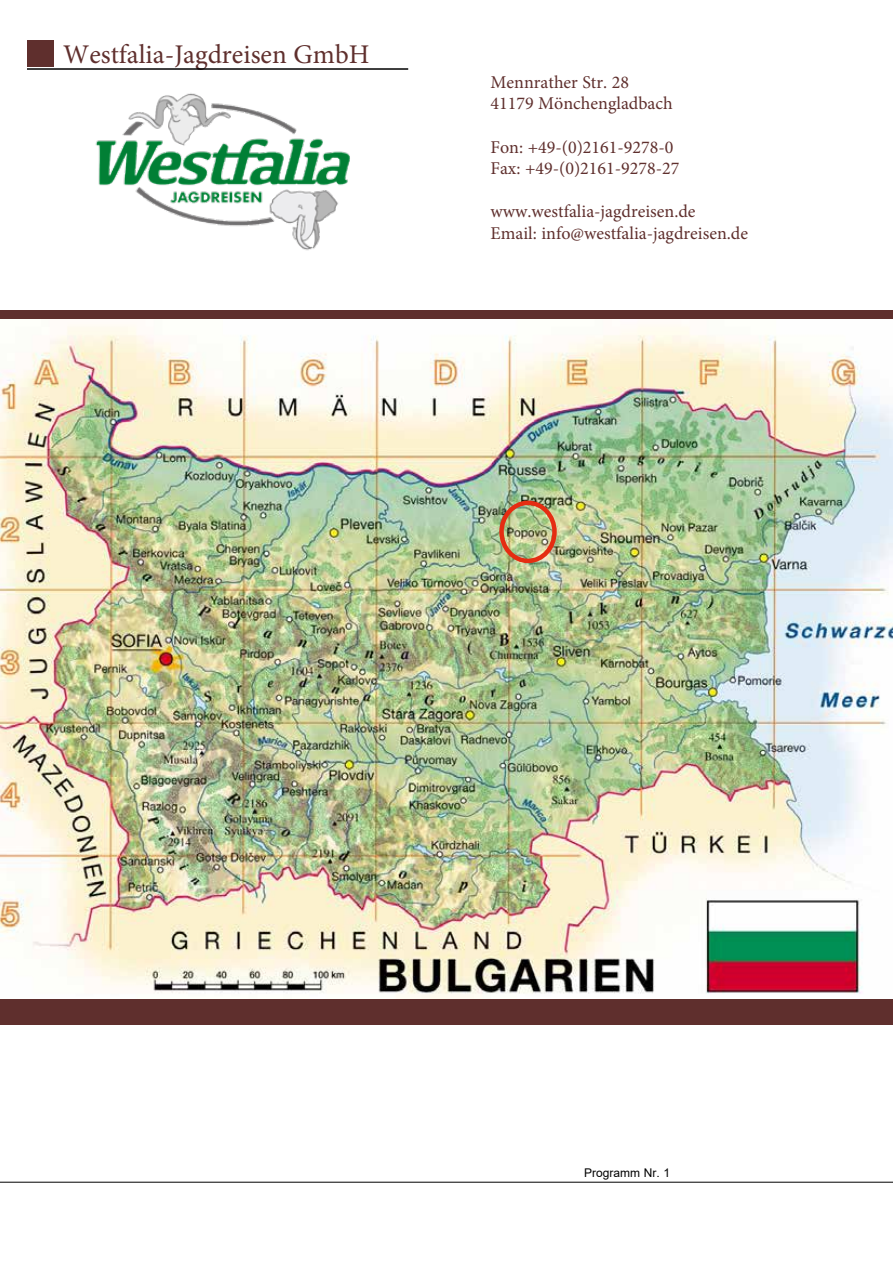
<style>
.page{position:relative;width:893px;height:1263px;background:#fff}
.page>*{position:absolute;margin:0;border:0;box-sizing:border-box;transform-origin:0 0}
.t1{font:27px "Minion Pro";color:#5f2f2d}
.t2{font:18px/21.6px "Minion Pro";color:#5f2f2d}
.t3{font:12px "Arial";color:#000}
</style>
<div class="page">
<div style="left:27px;top:41px;width:26px;height:26px;background:#5f2f2d"></div>
<hr style="left:27px;top:68px;width:381px;height:2px;background:#000">
<img style="left:0;top:325px;width:893px;height:674px">
<div style="left:0;top:310px;width:893px;height:9px;background:#5f2f2d"></div>
<div style="left:0;top:999px;width:893px;height:26px;background:#5f2f2d"></div>
<hr style="left:0;top:1182px;width:893px;height:1px;background:#000">
<div style="left:499px;top:501px;width:58px;height:62px;border:4px solid #e52d12;border-radius:50%"></div>
<img style="left:95px;top:93px;width:255px;height:158px">
<h1 class="t1" style="left:63px;top:36px;width:308px">Westfalia-Jagdreisen GmbH</h1>
<p class="t2" style="left:491px;top:71px;width:184px">Mennrather Str. 28<br>41179 Mönchengladbach</p>
<p class="t2" style="left:491px;top:136px;width:190px">Fon: +49-(0)2161-9278-0<br>Fax: +49-(0)2161-9278-27</p>
<p class="t2" style="left:491px;top:201px;width:259px">www.westfalia-jagdreisen.de<br>Email: info@westfalia-jagdreisen.de</p>
<p class="t3" style="left:584px;top:1164px;width:88px">Programm Nr. 1</p>
</div>
